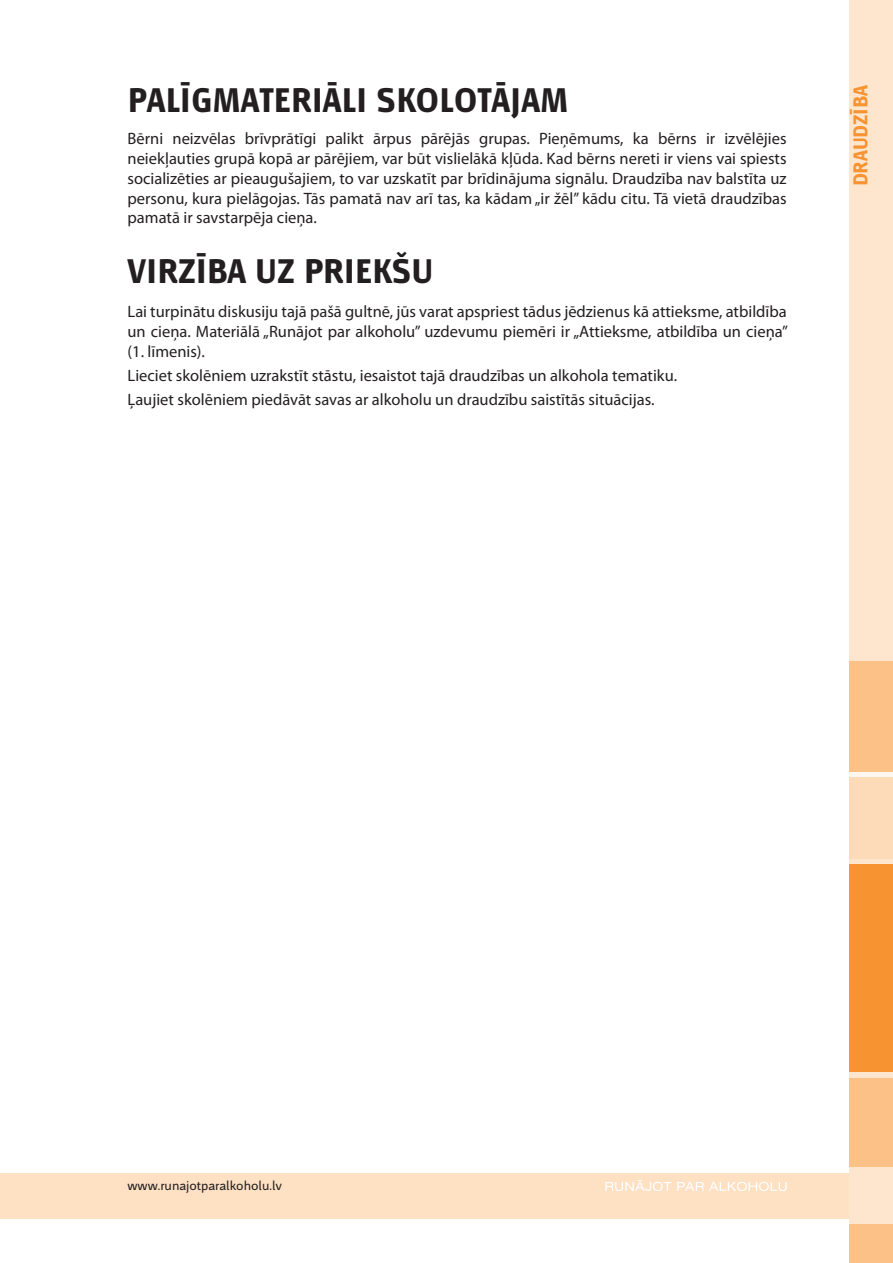
<style>
.page{position:relative;width:893px;height:1263px;background:#fff}
.page>*{position:absolute;margin:0;border:0;box-sizing:border-box;transform-origin:0 0}
.t1{font:700 36px "Mr Jones LV";color:#231f20}
.t2{font:700 21px "Mr Jones LV";color:#f79330}
.t3{font:16.5px/19.8px "Myriad Pro";color:#231f20;text-align:justify}
.t4{font:13.5px "Mr Jones LV";color:#231f20}
</style>
<div class="page">
<div style="left:0;top:1173px;width:893px;height:45px;background:#fee0c3"></div>
<div style="left:849px;top:0;width:44px;height:1263px;background:#fee6ce"></div>
<div style="left:849px;top:740px;width:44px;height:63px;background:#fef7ef"></div>
<div style="left:849px;top:864px;width:44px;height:208px;background:#f79330"></div>
<div style="left:849px;top:777px;width:44px;height:82px;background:#fddbb8"></div>
<div style="left:849px;top:661px;width:44px;height:111px;background:#fcc187"></div>
<div style="left:849px;top:1078px;width:44px;height:89px;background:#fcc187"></div>
<div style="left:849px;top:1224px;width:44px;height:39px;background:#fcc187"></div>
<svg style="left:605px;top:1180px;width:66px;height:11px"></svg>
<svg style="left:677px;top:1182px;width:110px;height:9px"></svg>
<h1 class="t1" style="left:128px;top:81px;width:442px">PALĪGMATERIĀLI SKOLOTĀJAM</h1>
<p class="t3" style="left:128px;top:128px;width:661px">Bērni neizvēlas brīvprātīgi palikt ārpus pārējās grupas. Pieņēmums, ka bērns ir izvēlējies neiekļauties grupā kopā ar pārējiem, var būt vislielākā kļūda. Kad bērns nereti ir viens vai spiests socializēties ar pieaugušajiem, to var uzskatīt par brīdinājuma signālu. Draudzība nav balstīta uz personu, kura pielāgojas. Tās pamatā nav arī tas, ka kādam „ir žēl” kādu citu. Tā vietā draudzības pamatā ir savstarpēja cieņa.</p>
<h1 class="t1" style="left:128px;top:251px;width:307px">VIRZĪBA UZ PRIEKŠU</h1>
<p class="t3" style="left:128px;top:302px;width:662px">Lai turpinātu diskusiju tajā pašā gultnē, jūs varat apspriest tādus jēdzienus kā attieksme, atbildība un cieņa. Materiālā „Runājot par alkoholu” uzdevumu piemēri ir „Attieksme, atbildība un cieņa” (1. līmenis).</p>
<p class="t3" style="left:128px;top:363px;width:551px;line-height:24px">Lieciet skolēniem uzrakstīt stāstu, iesaistot tajā draudzības un alkohola tematiku.<br>Ļaujiet skolēniem piedāvāt savas ar alkoholu un draudzību saistītās situācijas.</p>
<p class="t2" style="left:849px;top:186px;width:103px;rotate:-90deg">DRAUDZĪBA</p>
<p class="t4" style="left:128px;top:1178px;width:156px">www.runajotparalkoholu.lv</p>
</div>
